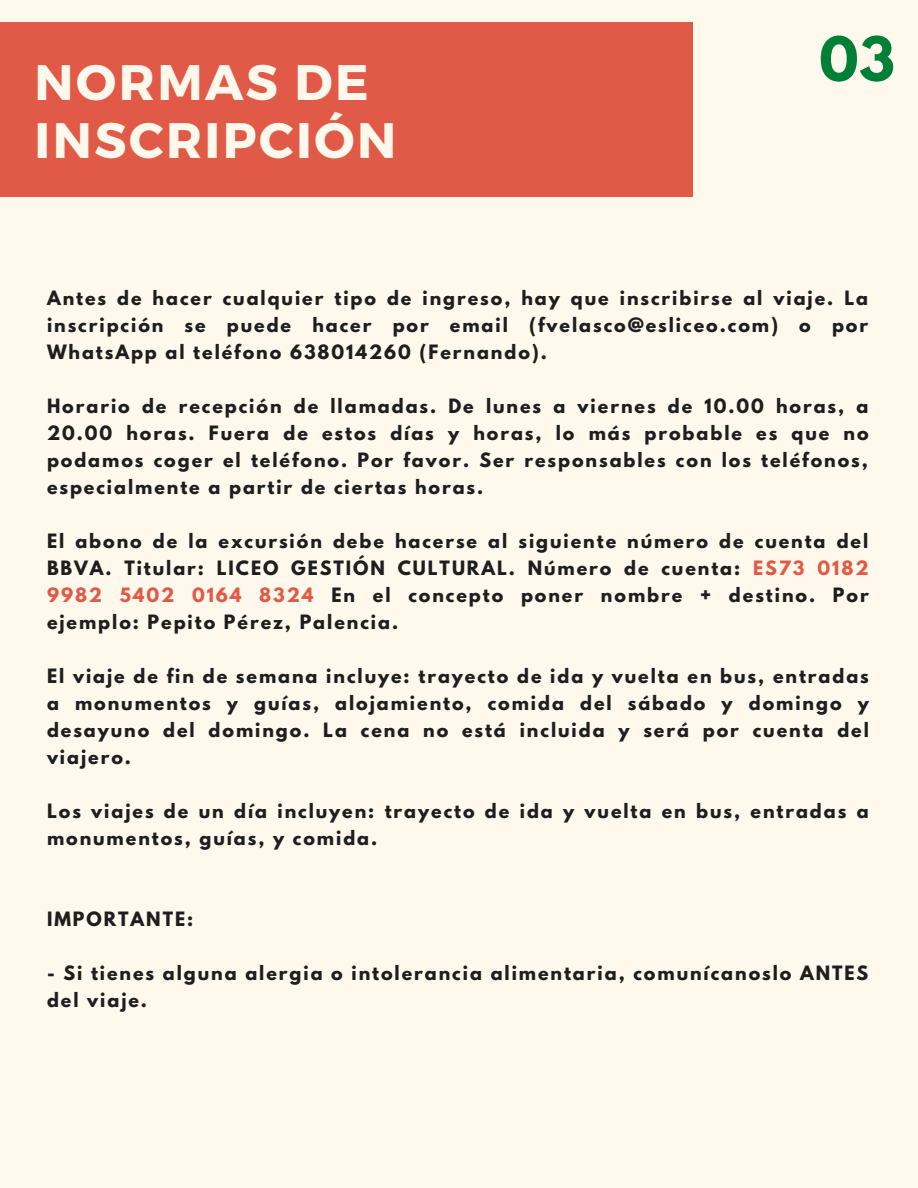
<style>
.page{position:relative;width:918px;height:1188px;background:#fff9ed}
.page>*{position:absolute;margin:0;border:0;box-sizing:border-box;transform-origin:0 0}
.t1{font:700 54px "League Spartan";color:#008037}
.t2{font:700 49.8px/58.2px "Montserrat";letter-spacing:.05em;color:#fff9ed}
.t3{font:700 17.55px/27px "League Spartan";letter-spacing:.11em;color:#1e1e1e;text-align:justify}
.s1{color:#e05a47}
</style>
<div class="page">
<div style="left:0;top:23px;width:693px;height:173px;background:#e05a47"></div>
<h2 class="t2" style="left:35px;top:51px;width:363px">NORMAS DE<br>INSCRIPCIÓN</h2>
<h1 class="t1" style="left:819px;top:32px;width:77px">03</h1>
<p class="t3" style="left:47px;top:287px;width:823px">Antes de hacer cualquier tipo de ingreso, hay que inscribirse al viaje. La inscripción se puede hacer por email (fvelasco@esliceo.com) o por WhatsApp al teléfono 638014260 (Fernando).</p>
<p class="t3" style="left:47px;top:395px;width:823px">Horario de recepción de llamadas. De lunes a viernes de 10.00 horas, a 20.00 horas. Fuera de estos días y horas, lo más probable es que no podamos coger el teléfono. Por favor. Ser responsables con los teléfonos, especialmente a partir de ciertas horas.</p>
<p class="t3" style="left:47px;top:530px;width:823px">El abono de la excursión debe hacerse al siguiente número de cuenta del BBVA. Titular: LICEO GESTIÓN CULTURAL. Número de cuenta: <span class="s1">ES73 0182<br>9982 5402 0164 8324</span> En el concepto poner nombre + destino. Por ejemplo: Pepito Pérez, Palencia.</p>
<p class="t3" style="left:47px;top:665px;width:823px">El viaje de fin de semana incluye: trayecto de ida y vuelta en bus, entradas a monumentos y guías, alojamiento, comida del sábado y domingo y desayuno del domingo. La cena no está incluida y será por cuenta del viajero.</p>
<p class="t3" style="left:47px;top:800px;width:823px">Los viajes de un día incluyen: trayecto de ida y vuelta en bus, entradas a monumentos, guías, y comida.</p>
<p class="t3" style="left:47px;top:908px;width:148px">IMPORTANTE:</p>
<p class="t3" style="left:47px;top:962px;width:823px">- Si tienes alguna alergia o intolerancia alimentaria, comunícanoslo ANTES del viaje.</p>
</div>
